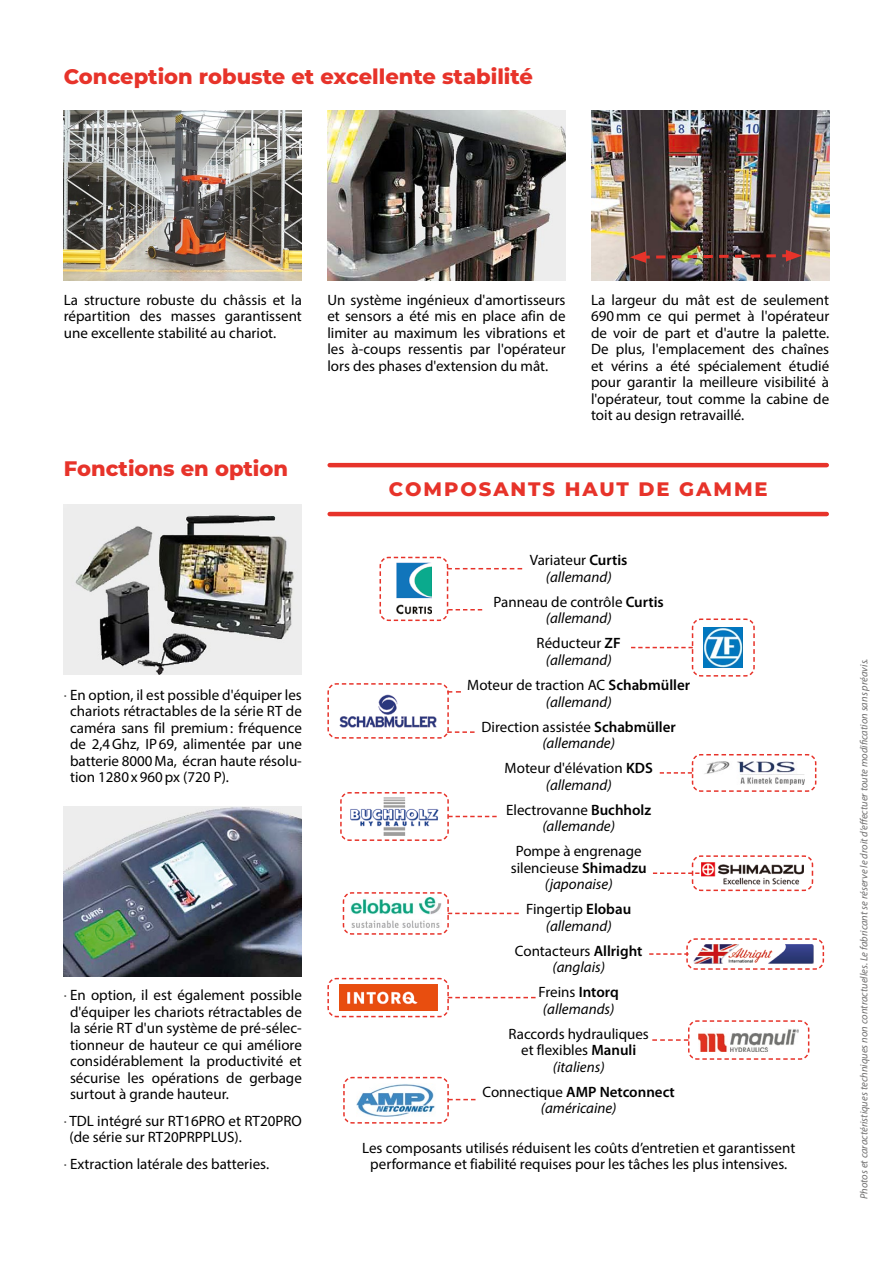
<style>
.page{position:relative;width:893px;height:1263px;background:#fff}
.page>*{position:absolute;margin:0;border:0;box-sizing:border-box;transform-origin:0 0}
.t1{font:800 21px "Montserrat";color:#e7332a}
.t2{font:800 19.5px "Montserrat";letter-spacing:.1em;color:#e7332a}
.t3{font:15px/16.5px "Myriad Pro";color:#000;text-align:center}
.t4{font:italic 15px/16.5px "Myriad Pro";color:#000;text-align:center}
.t5{font:600 15px/16.5px "Myriad Pro";color:#000;text-align:center}
.t6{font:italic 10.5px "Myriad Pro";color:#706f6f}
.s1{color:#575756}
.s2{font-style:normal}
.s3{font-weight:600;font-style:normal}
.s4{font-weight:600}
.s5{font-style:italic}
.s6{font-weight:400}
.s7{font-weight:400;font-style:italic}
</style>
<div class="page">
<img style="left:591px;top:111px;width:238px;height:170px">
<img style="left:64px;top:111px;width:238px;height:170px">
<img style="left:327px;top:111px;width:239px;height:170px">
<img style="left:64px;top:504px;width:238px;height:171px">
<img style="left:64px;top:806px;width:238px;height:170px">
<img style="left:630px;top:250px;width:172px;height:13px">
<svg style="left:379px;top:556px;width:143px;height:66px"></svg>
<svg style="left:327px;top:683px;width:148px;height:56px"></svg>
<svg style="left:340px;top:792px;width:157px;height:49px"></svg>
<svg style="left:649px;top:938px;width:176px;height:32px"></svg>
<svg style="left:342px;top:892px;width:177px;height:43px"></svg>
<hr style="left:330px;top:463px;width:497px;height:4px;background:#e7332a">
<hr style="left:330px;top:512px;width:497px;height:4px;background:#e7332a">
<svg style="left:660px;top:754px;width:157px;height:38px"></svg>
<img style="left:396px;top:563px;width:36px;height:52px">
<img style="left:702px;top:761px;width:102px;height:23px">
<img style="left:350px;top:898px;width:91px;height:31px">
<svg style="left:631px;top:618px;width:124px;height:59px"></svg>
<img style="left:704px;top:628px;width:39px;height:39px">
<svg style="left:653px;top:855px;width:161px;height:37px"></svg>
<img style="left:702px;top:862px;width:101px;height:22px">
<img style="left:350px;top:797px;width:89px;height:39px">
<img style="left:693px;top:945px;width:120px;height:18px">
<svg style="left:327px;top:977px;width:209px;height:41px"></svg>
<svg style="left:652px;top:1020px;width:158px;height:40px"></svg>
<svg style="left:343px;top:1076px;width:132px;height:48px"></svg>
<h1 class="t1" style="left:64px;top:61px;width:471px">Conception robuste et excellente stabilité</h1>
<p class="t3" style="left:64px;top:291px;width:240px;text-align:justify">La structure robuste du châssis et la répartition des masses garantissent une excellente stabilité au chariot.</p>
<p class="t3" style="left:327px;top:291px;width:240px;text-align:justify">Un système ingénieux d'amortisseurs et sensors a été mis en place afin de limiter au maximum les vibrations et les à-coups ressentis par l'opérateur lors des phases d'extension du mât.</p>
<p class="t3" style="left:591px;top:291px;width:240px;text-align:justify">La largeur du mât est de seulement 690mm ce qui permet à l'opérateur de voir de part et d'autre la palette.<br>De plus, l'emplacement des chaînes et vérins a été spécialement étudié pour garantir la meilleure visibilité à l'opérateur, tout comme la cabine de toit au design retravaillé.</p>
<h1 class="t1" style="left:64px;top:453px;width:226px">Fonctions en option</h1>
<p class="t3" style="left:70px;top:686px;width:233px;text-align:justify;text-indent:-6px"><span class="s1">·</span> En option, il est possible d'équiper les chariots rétractables de la série RT de caméra sans fil premium: fréquence de 2,4Ghz, IP69, alimentée par une batterie 8000Ma, écran haute résolu&shy;tion 1280x960px (720 P).</p>
<p class="t3" style="left:70px;top:987px;width:233px;text-align:justify;text-indent:-6px"><span class="s1">·</span> En option, il est également possible d'équiper les chariots rétractables de la série RT d'un système de pré-sélec&shy;tionneur de hauteur ce qui améliore considérablement la productivité et sécurise les opérations de gerbage surtout à grande hauteur.</p>
<p class="t3" style="left:69px;top:1112px;width:234px;text-align:left;text-indent:-6px"><span class="s1">·</span> TDL intégré sur RT16PRO et RT20PRO (de série sur RT20PRPPLUS).</p>
<p class="t3" style="left:64px;top:1155px;width:207px"><span class="s1">·</span> Extraction latérale des batteries.</p>
<h2 class="t2" style="left:389px;top:474px;width:380px">COMPOSANTS HAUT DE GAMME</h2>
<p class="t4" style="left:530px;top:552px;width:99px"><span class="s2">Variateur</span> <span class="s3">Curtis </span>(allemand)</p>
<p class="t3" style="left:494px;top:593px;width:172px">Panneau de contrôle <span class="s4">Curtis </span><span class="s5">(allemand)</span></p>
<p class="t4" style="left:537px;top:635px;width:86px"><span class="s2">Réducteur</span> <span class="s3">ZF </span>(allemand)</p>
<p class="t3" style="left:467px;top:676px;width:224px">Moteur de traction AC <span class="s4">Schabmüller </span><span class="s5">(allemand)</span></p>
<p class="t3" style="left:482px;top:718px;width:196px">Direction assistée <span class="s4">Schabmüller </span><span class="s5">(allemande)</span></p>
<p class="t3" style="left:505px;top:759px;width:150px">Moteur d'élévation <span class="s4">KDS </span><span class="s5">(allemand)</span></p>
<p class="t3" style="left:506px;top:801px;width:147px">Electrovanne <span class="s4">Buchholz </span><span class="s5">(allemande)</span></p>
<p class="t3" style="left:511px;top:842px;width:137px">Pompe à engrenage silencieuse <span class="s4">Shimadzu </span><span class="s5">(japonaise)</span></p>
<p class="t4" style="left:526px;top:900px;width:107px"><span class="s2">Fingertip</span> <span class="s3">Elobau </span>(allemand)</p>
<p class="t3" style="left:515px;top:942px;width:129px">Contacteurs <span class="s4">Allright </span><span class="s5">(anglais)</span></p>
<p class="t4" style="left:539px;top:983px;width:82px;text-align:left"><span class="s2">Freins</span> <span class="s3">Intorq </span>(allemands)</p>
<p class="t3" style="left:508px;top:1025px;width:142px">Raccords hydrauliques et flexibles <span class="s4">Manuli </span><span class="s5">(italiens)</span></p>
<p class="t5" style="left:482px;top:1083px;width:194px"><span class="s6">Connectique</span> AMP Netconnect <span class="s7">(américaine)</span></p>
<p class="t3" style="left:362px;top:1139px;width:434px">Les composants utilisés réduisent les coûts d’entretien et garantissent performance et fiabilité requises pour les tâches les plus intensives.</p>
<p class="t6" style="left:857px;top:1199px;width:542px;rotate:-90deg">Photos et caractéristiques techniques non contractuelles. Le fabricant se réserve le droit d’effectuer toute modification sans préavis.</p>
</div>
